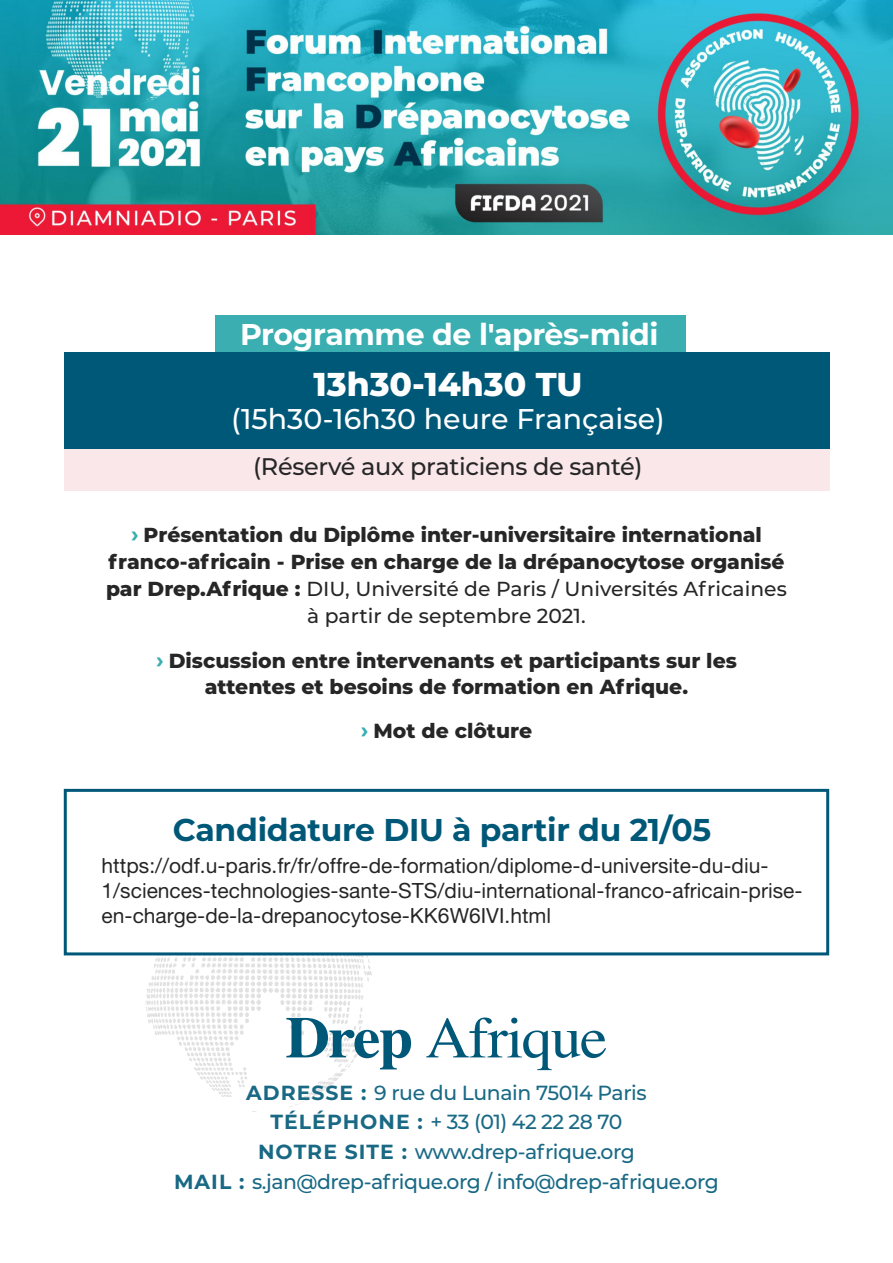
<style>
.page{position:relative;width:893px;height:1263px;background:#fff}
.page>*{position:absolute;margin:0;border:0;box-sizing:border-box;transform-origin:0 0}
.t1{font:58.35px "Times";letter-spacing:-.025em;color:#005878;scale:1.05 1}
.t2{font:800 33px "Montserrat";color:#fff}
.t3{font:700 31.5px "Montserrat";letter-spacing:-.01em;color:#005878}
.t4{font:700 30px "Montserrat";letter-spacing:-.015em;color:#fff}
.t5{font:500 28.5px "Montserrat";color:#fff}
.t6{font:500 24px "Montserrat";letter-spacing:-.015em;color:#272627}
.t7{font:21px/25.2px "Alte Haas Grotesk";color:#272627}
.t8{font:500 20.4px/29.8px "Montserrat";letter-spacing:-.025em;color:#196985;text-align:center}
.t9{font:800 20.4px/26.1px "Montserrat";color:#272627;text-align:center}
.t10{font:800 20.25px/27px "Montserrat";color:#272627;text-align:center}
.s1{font-weight:700;font-size:22.5px;color:#3aaeb0}
.s2{font-weight:500}
.s3{font-weight:700;font-size:22.65px;color:#3aaeb0}
.s4{font-weight:700}
</style>
<div class="page">
<img style="left:124px;top:955px;width:283px;height:157px">
<div style="left:215px;top:315px;width:470px;height:52px;background:#3aaeb0"></div>
<div style="left:64px;top:411px;width:765px;height:80px;background:#f9e7ea"></div>
<div style="left:64px;top:352px;width:765px;height:96px;background:#005878"></div>
<div style="left:64px;top:789px;width:765px;height:166px;border:3px solid #005878"></div>
<img style="left:0;top:0;width:893px;height:235px">
<h3 class="t4" style="left:240px;top:323px;width:420px">Programme de l'après-midi</h3>
<h2 class="t2" style="left:314px;top:371px;width:270px">13h30-14h30 TU</h2>
<h3 class="t5" style="left:231px;top:408px;width:435px">(15h30-16h30 heure Française)</h3>
<p class="t6" style="left:253px;top:457px;width:391px">(Réservé aux praticiens de santé)</p>
<p class="t10" style="left:106px;top:522px;width:682px"><span class="s1">›</span> Présentation du diplôme inter-universitaire international franco-africain - Prise en charge de la drépanocytose organisé par drep.Afrique : <span class="s2">DIU, Université de Paris / Universités Africaines à partir de septembre 2021.</span></p>
<p class="t9" style="left:156px;top:649px;width:582px"><span class="s3">›</span> discussion entre intervenants et participants sur les attentes et besoins de formation en Afrique.</p>
<p class="t9" style="left:361px;top:720px;width:173px"><span class="s3">›</span> mot de clôture</p>
<h3 class="t3" style="left:173px;top:818px;width:540px">Candidature DiU à partir du 21/05</h3>
<p class="t7" style="left:102px;top:852px;width:703px">https://odf.u-paris.fr/fr/offre-de-formation/diplome-d-universite-du-diu-<br>1/sciences-technologies-sante-STS/diu-international-franco-africain-prise&shy;en-charge-de-la-drepanocytose-KK6W6IVI.html</p>
<h1 class="t1" style="left:286px;top:1003px;width:308px"><span class="s4">Drep</span> Afrique</h1>
<p class="t8" style="left:174px;top:1079px;width:546px"><span class="s4">ADRESSE :</span> 9 rue du Lunain 75014 Paris <span class="s4">TÉLÉPHONE :</span> + 33 (01) 42 22 28 70<br><span class="s4">NOTRE SiTE :</span> www.drep-afrique.org<br><span class="s4">MAiL :</span> s.jan@drep-afrique.org / info@drep-afrique.org</p>
</div>
